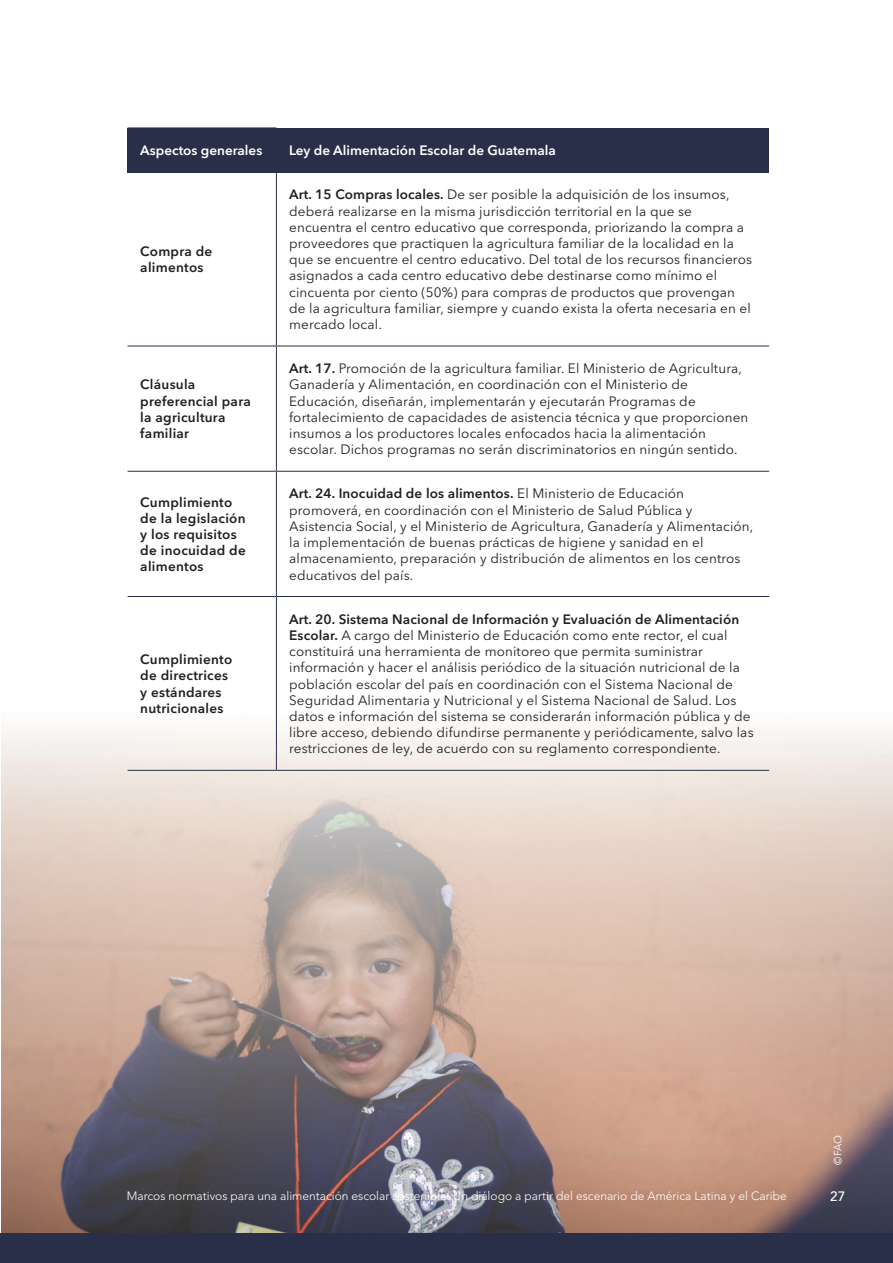
<style>
.page{position:relative;width:893px;height:1263px;background:#fff}
.page>*{position:absolute;margin:0;border:0;box-sizing:border-box;transform-origin:0 0}
.t1{font:13.5px/16.2px "Avenir Next LT Pro";letter-spacing:.01em;color:#231f20}
.t2{font:600 13.5px/16.2px "Avenir Next LT Pro";letter-spacing:.02em;color:#231f20}
.t3{font:600 13.5px "Avenir Next LT Pro";color:#fff}
.t4{font:500 13.5px "Avenir";color:#fff}
.t5{font:300 12px "Avenir";color:#fff}
.t6{font:10.5px "Avenir Next LT Pro";color:#fff}
.s1{font-weight:600}
</style>
<div class="page">
<img style="left:1px;top:711px;width:892px;height:522px">
<div style="left:128px;top:128px;width:148px;height:44px;background:#2a2f49"></div>
<div style="left:276px;top:128px;width:493px;height:44px;background:#2a2f49"></div>
<hr style="left:128px;top:172px;width:149px;height:1px;background:#2a2f49">
<hr style="left:276px;top:173px;width:1px;height:173px;background:#2a2f49">
<hr style="left:128px;top:346px;width:148px;height:1px;background:#2a2f49">
<hr style="left:276px;top:346px;width:493px;height:1px;background:#2a2f49">
<hr style="left:276px;top:346px;width:1px;height:125px;background:#2a2f49">
<hr style="left:128px;top:471px;width:148px;height:1px;background:#2a2f49">
<hr style="left:276px;top:471px;width:493px;height:1px;background:#2a2f49">
<hr style="left:276px;top:472px;width:1px;height:124px;background:#2a2f49">
<hr style="left:128px;top:596px;width:148px;height:1px;background:#2a2f49">
<hr style="left:276px;top:596px;width:493px;height:1px;background:#2a2f49">
<hr style="left:276px;top:597px;width:1px;height:173px;background:#2a2f49">
<hr style="left:128px;top:770px;width:148px;height:1px;background:#2a2f49">
<hr style="left:276px;top:770px;width:493px;height:1px;background:#2a2f49">
<div style="left:0;top:1233px;width:893px;height:30px;background:#2a2f49"></div>
<p class="t3" style="left:140px;top:142px;width:124px">Aspectos generales</p>
<p class="t3" style="left:289px;top:142px;width:268px">Ley de Alimentación Escolar de Guatemala</p>
<p class="t2" style="left:140px;top:243px;width:74px">Compra de alimentos</p>
<p class="t2" style="left:140px;top:376px;width:112px">Cláusula preferencial para la agricultura familiar</p>
<p class="t1" style="left:289px;top:187px;width:464px"><span class="s1">Art. 15 Compras locales.</span> De ser posible la adquisición de los insumos, deberá realizarse en la misma jurisdicción territorial en la que se encuentra el centro educativo que corresponda, priorizando la compra a proveedores que practiquen la agricultura familiar de la localidad en la que se encuentre el centro educativo. Del total de los recursos financieros asignados a cada centro educativo debe destinarse como mínimo el cincuenta por ciento (50%) para compras de productos que provengan de la agricultura familiar, siempre y cuando exista la oferta necesaria en el mercado local.</p>
<p class="t1" style="left:289px;top:360px;width:461px"><span class="s1">Art. 17.</span> Promoción de la agricultura familiar. El Ministerio de Agricultura, Ganadería y Alimentación, en coordinación con el Ministerio de Educación, diseñarán, implementarán y ejecutarán Programas de fortalecimiento de capacidades de asistencia técnica y que proporcionen insumos a los productores locales enfocados hacia la alimentación escolar. Dichos programas no serán discriminatorios en ningún sentido.</p>
<p class="t2" style="left:140px;top:494px;width:107px">Cumplimiento de la legislación y los requisitos de inocuidad de alimentos</p>
<p class="t1" style="left:289px;top:486px;width:466px"><span class="s1">Art. 24. Inocuidad de los alimentos.</span> El Ministerio de Educación promoverá, en coordinación con el Ministerio de Salud Pública y Asistencia Social, y el Ministerio de Agricultura, Ganadería y Alimentación, la implementación de buenas prácticas de higiene y sanidad en el almacenamiento, preparación y distribución de alimentos en los centros educativos del país.</p>
<p class="t2" style="left:140px;top:651px;width:94px">Cumplimiento de directrices y estándares nutricionales</p>
<p class="t1" style="left:289px;top:611px;width:466px"><span class="s1">Art. 20. Sistema Nacional de Información y Evaluación de Alimentación Escolar.</span> A cargo del Ministerio de Educación como ente rector, el cual constituirá una herramienta de monitoreo que permita suministrar información y hacer el análisis periódico de la situación nutricional de la población escolar del país en coordinación con el Sistema Nacional de Seguridad Alimentaria y Nutricional y el Sistema Nacional de Salud. Los datos e información del sistema se considerarán información pública y de libre acceso, debiendo difundirse permanente y periódicamente, salvo las restricciones de ley, de acuerdo con su reglamento correspondiente.</p>
<p class="t6" style="left:831px;top:1165px;width:32px;rotate:-90deg">©FAO</p>
<p class="t5" style="left:127px;top:1188px;width:661px">Marcos normativos para una alimentación escolar sostenible: Un diálogo a partir del escenario de América Latina y el Caribe</p>
<p class="t4" style="left:830px;top:1188px;width:17px">27</p>
</div>
